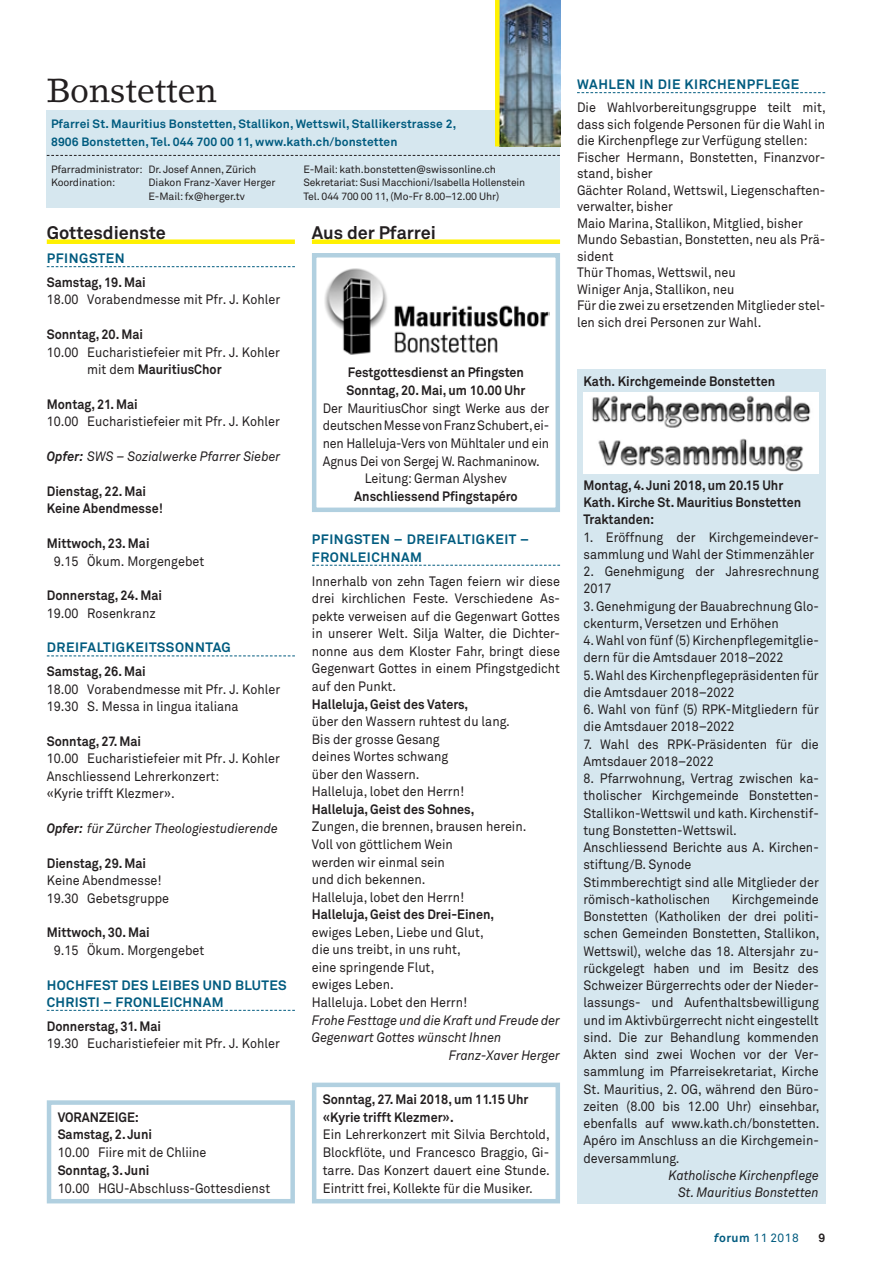
<style>
.page{position:relative;width:872px;height:1263px;background:#fff}
.page>*{position:absolute;margin:0;border:0;box-sizing:border-box;transform-origin:0 0}
.t1{font:33px "Lino Letter";letter-spacing:-.01em;color:#231f20}
.t2{font:700 18px "Akkurat Pro";color:#231f20}
.t3{font:13.5px/17.2px "Akkurat Pro";color:#231f20;scale:.93 1}
.t4{font:700 13.5px/17.7px "Akkurat Pro";color:#231f20;scale:.93 1}
.t5{font:italic 13.5px/17.2px "Akkurat Pro";color:#231f20;text-align:right;scale:.93 1}
.t6{font:700 13.5px/17.4px "Akkurat Pro";letter-spacing:.04em;color:#005b7f}
.t7{font:13.5px "Akkurat Pro";color:#231f20;scale:.92 1}
.t8{font:700 12px/18px "Akkurat Pro";letter-spacing:.01em;color:#005b7f}
.t9{font:12px "Akkurat Pro";letter-spacing:.04em;color:#005b7f}
.t10{font:700 12px "Akkurat Pro";color:#231f20}
.t11{font:10.5px/13.5px "Akkurat Pro";letter-spacing:-.01em;color:#231f20}
.s1{font-weight:700}
.s2{font-weight:700;font-style:italic}
</style>
<div class="page">
<div style="left:47px;top:239px;width:248px;height:5px;background:#fff101"></div>
<svg style="left:47px;top:266px;width:248px;height:1px"></svg>
<svg style="left:47px;top:655px;width:248px;height:1px"></svg>
<svg style="left:47px;top:1010px;width:248px;height:1px"></svg>
<div style="left:312px;top:239px;width:248px;height:5px;background:#fff101"></div>
<svg style="left:312px;top:565px;width:248px;height:1px"></svg>
<svg style="left:577px;top:92px;width:248px;height:1px"></svg>
<div style="left:47px;top:111px;width:513px;height:97px;background:#d6e7ef"></div>
<img style="left:499px;top:0;width:61px;height:146px">
<hr style="left:495px;top:0;width:4px;height:146px;background:#fff101">
<svg style="left:47px;top:155px;width:513px;height:1px"></svg>
<div style="left:47px;top:1100px;width:248px;height:103px;border:4px solid #b1d0e0"></div>
<div style="left:312px;top:253px;width:248px;height:259px;border:4px solid #b1d0e0"></div>
<div style="left:312px;top:1082px;width:248px;height:121px;border:4px solid #b1d0e0"></div>
<img style="left:324px;top:268px;width:225px;height:87px">
<div style="left:577px;top:369px;width:248px;height:834px;background:#d6e7ef"></div>
<img style="left:583px;top:393px;width:236px;height:81px">
<h1 class="t1" style="left:47px;top:70px;width:171px">Bonstetten</h1>
<p class="t8" style="left:51px;top:115px;width:406px">Pfarrei St. Mauritius Bonstetten, Stallikon, Wettswil, Stallikerstrasse 2,<br>8906 Bonstetten, Tel. 044 700 00 11, www.kath.ch/bonstetten</p>
<p class="t11" style="left:51px;top:163px;width:207px">Pfarradministrator: Dr. Josef Annen, Zürich<br>Koordination:</p>
<p class="t11" style="left:303px;top:163px;width:223px">E-Mail: kath.bonstetten@swissonline.ch<br>Sekretariat: Susi Macchioni/Isabella Hollenstein<br>Tel. 044 700 00 11, (Mo-Fr 8.00–12.00 Uhr)</p>
<p class="t11" style="left:149px;top:176px;width:128px">Diakon Franz-Xaver Herger<br>E-Mail: fx@herger.tv</p>
<h2 class="t2" style="left:47px;top:222px;width:121px">Gottesdienste</h2>
<p class="t6" style="left:47px;top:250px;width:80px">PFINGSTEN</p>
<p class="t4" style="left:47px;top:274px;width:108px">Samstag, 19. Mai</p>
<p class="t3" style="left:47px;top:291px;width:252px">18.00 Vorabendmesse mit Pfr. J. Kohler</p>
<p class="t4" style="left:47px;top:326px;width:105px">Sonntag, 20. Mai</p>
<p class="t3" style="left:87px;top:344px;width:209px;text-indent:-40px">10.00 Eucharistiefeier mit Pfr. J. Kohler mit dem <span class="s1">MauritiusChor</span></p>
<p class="t4" style="left:47px;top:395px;width:99px">Montag, 21. Mai</p>
<p class="t3" style="left:47px;top:413px;width:252px">10.00 Eucharistiefeier mit Pfr. J. Kohler</p>
<p class="t5" style="left:47px;top:448px;width:253px"><span class="s1">Opfer:</span> SWS – Sozialwerke Pfarrer Sieber</p>
<p class="t4" style="left:47px;top:483px;width:126px">Dienstag, 22. Mai<br>Keine Abendmesse!</p>
<p class="t4" style="left:47px;top:535px;width:112px">Mittwoch, 23. Mai</p>
<p class="t3" style="left:54px;top:552px;width:163px">9.15 Ökum. Morgengebet</p>
<p class="t4" style="left:47px;top:587px;width:125px">Donnerstag, 24. Mai</p>
<p class="t3" style="left:47px;top:605px;width:119px">19.00 Rosenkranz</p>
<p class="t6" style="left:47px;top:639px;width:186px">DREIFALTIGKEITSSONNTAG</p>
<p class="t4" style="left:47px;top:663px;width:108px">Samstag, 26. Mai</p>
<p class="t3" style="left:47px;top:681px;width:252px">18.00 Vorabendmesse mit Pfr. J. Kohler<br>19.30 S. Messa in lingua italiana</p>
<p class="t4" style="left:47px;top:732px;width:103px">Sonntag, 27. Mai</p>
<p class="t3" style="left:47px;top:750px;width:252px">10.00 Eucharistiefeier mit Pfr. J. Kohler<br>Anschliessend Lehrerkonzert:<br>«Kyrie trifft Klezmer».</p>
<p class="t5" style="left:47px;top:820px;width:250px"><span class="s1">Opfer:</span> für Zürcher Theologiestudierende</p>
<p class="t4" style="left:47px;top:854px;width:108px">Dienstag, 29. Mai</p>
<p class="t3" style="left:47px;top:872px;width:133px">Keine Abendmesse!<br>19.30 Gebetsgruppe</p>
<p class="t4" style="left:47px;top:924px;width:112px">Mittwoch, 30. Mai</p>
<p class="t3" style="left:54px;top:942px;width:163px">9.15 Ökum. Morgengebet</p>
<p class="t6" style="left:47px;top:976px;width:241px">HOCHFEST DES LEIBES UND BLUTES<br>CHRISTI – FRONLEICHNAM</p>
<p class="t4" style="left:47px;top:1017px;width:124px">Donnerstag, 31. Mai</p>
<p class="t3" style="left:47px;top:1035px;width:252px">19.30 Eucharistiefeier mit Pfr. J. Kohler</p>
<p class="t4" style="left:58px;top:1108px;width:103px">VORANZEIGE:<br>Samstag, 2. Juni</p>
<p class="t3" style="left:58px;top:1144px;width:161px">10.00 Fiire mit de Chliine</p>
<p class="t4" style="left:58px;top:1161px;width:100px">Sonntag, 3. Juni</p>
<p class="t3" style="left:58px;top:1179px;width:230px">10.00 HGU-Abschluss-Gottesdienst</p>
<h2 class="t2" style="left:312px;top:222px;width:126px">Aus der Pfarrei</h2>
<p class="t4" style="left:346px;top:364px;width:194px">Festgottesdienst an Pfingsten<br>Sonntag, 20. Mai, um 10.00 Uhr</p>
<p class="t7" style="left:323px;top:400px;width:247px">Der MauritiusChor singt Werke aus der</p>
<p class="t7" style="left:323px;top:418px;width:247px">deutschen Messe von Franz Schubert, ei-</p>
<p class="t7" style="left:323px;top:435px;width:247px">nen Halleluja-Vers von Mühltaler und ein</p>
<p class="t7" style="left:323px;top:453px;width:237px">Agnus Dei von Sergej W. Rachmaninow.</p>
<p class="t3" style="left:365px;top:470px;width:154px">Leitung: German Alyshev</p>
<p class="t4" style="left:354px;top:488px;width:177px">Anschliessend Pfingstapéro</p>
<p class="t6" style="left:312px;top:531px;width:218px">PFINGSTEN – DREIFALTIGKEIT –<br>FRONLEICHNAM</p>
<p class="t3" style="left:312px;top:573px;width:268px;text-align:justify">Innerhalb von zehn Tagen feiern wir diese drei kirchlichen Feste. Verschiedene As&shy;pekte verweisen auf die Gegenwart Gottes in unserer Welt. Silja Walter, die Dichter&shy;nonne aus dem Kloster Fahr, bringt diese Gegenwart Gottes in einem Pfingstgedicht auf den Punkt.</p>
<p class="t4" style="left:312px;top:695px;width:170px">Halleluja, Geist des Vaters,</p>
<p class="t3" style="left:312px;top:713px;width:214px">über den Wassern ruhtest du lang.<br>Bis der grosse Gesang<br>deines Wortes schwang<br>über den Wassern.<br>Halleluja, lobet den Herrn!</p>
<p class="t4" style="left:312px;top:800px;width:176px">Halleluja, Geist des Sohnes,</p>
<p class="t3" style="left:312px;top:818px;width:232px">Zungen, die brennen, brausen herein.<br>Voll von göttlichem Wein<br>werden wir einmal sein<br>und dich bekennen.<br>Halleluja, lobet den Herrn!</p>
<p class="t4" style="left:312px;top:906px;width:197px">Halleluja, Geist des Drei-Einen,</p>
<p class="t3" style="left:312px;top:924px;width:186px">ewiges Leben, Liebe und Glut, die uns treibt, in uns ruht, eine springende Flut,<br>ewiges Leben.<br>Halleluja. Lobet den Herrn!</p>
<p class="t5" style="left:312px;top:1011px;width:268px">Frohe Festtage und die Kraft und Freude der</p>
<p class="t5" style="left:312px;top:1029px;width:205px">Gegenwart Gottes wünscht Ihnen</p>
<p class="t5" style="left:449px;top:1047px;width:121px">Franz-Xaver Herger</p>
<p class="t4" style="left:323px;top:1090px;width:223px">Sonntag, 27. Mai 2018, um 11.15 Uhr «Kyrie trifft Klezmer».</p>
<p class="t3" style="left:323px;top:1126px;width:245px;line-height:17.7px;text-align:justify">Ein Lehrerkonzert mit Silvia Berchtold, Blockflöte, und Francesco Braggio, Gi&shy;tarre. Das Konzert dauert eine Stunde.<br>Eintritt frei, Kollekte für die Musiker.</p>
<p class="t6" style="left:577px;top:76px;width:224px">WAHLEN IN DIE KIRCHENPFLEGE</p>
<p class="t3" style="left:577px;top:100px;width:269px;line-height:16.5px">Die Wahlvorbereitungsgruppe teilt mit, dass sich folgende Personen für die Wahl in die Kirchenpflege zur Verfügung stellen:<br>Fischer Hermann, Bonstetten, Finanzvor&shy;stand, bisher<br>Gächter Roland, Wettswil, Liegenschaften&shy;verwalter, bisher<br>Maio Marina, Stallikon, Mitglied, bisher Mundo Sebastian, Bonstetten, neu als Prä&shy;sident<br>Thür Thomas, Wettswil, neu<br>Winiger Anja, Stallikon, neu<br>Für die zwei zu ersetzenden Mitglieder stel&shy;len sich drei Personen zur Wahl.</p>
<p class="t4" style="left:583px;top:373px;width:207px">Kath. Kirchgemeinde Bonstetten</p>
<p class="t4" style="left:583px;top:476px;width:236px;line-height:17.2px">Montag, 4. Juni 2018, um 20.15 Uhr<br>Kath. Kirche St. Mauritius Bonstetten<br>Traktanden:</p>
<p class="t3" style="left:583px;top:528px;width:254px">1. Eröffnung der Kirchgemeindever&shy;sammlung und Wahl der Stimmenzähler</p>
<p class="t3" style="left:583px;top:563px;width:254px">2. Genehmigung der Jahresrechnung<br>2017</p>
<p class="t3" style="left:583px;top:597px;width:254px">3. Genehmigung der Bauabrechnung Glo&shy;ckenturm, Versetzen und Erhöhen</p>
<p class="t3" style="left:583px;top:632px;width:254px">4. Wahl von fünf (5) Kirchenpflegemitglie&shy;dern für die Amtsdauer 2018–2022</p>
<p class="t3" style="left:583px;top:666px;width:254px">5. Wahl des Kirchenpflegepräsidenten für die Amtsdauer 2018–2022</p>
<p class="t3" style="left:583px;top:701px;width:254px">6. Wahl von fünf (5) RPK-Mitgliedern für die Amtsdauer 2018–2022</p>
<p class="t3" style="left:583px;top:735px;width:254px">7. Wahl des RPK-Präsidenten für die<br>Amtsdauer 2018–2022</p>
<p class="t3" style="left:583px;top:770px;width:254px">8. Pfarrwohnung, Vertrag zwischen ka&shy;tholischer Kirchgemeinde Bonstetten-Stallikon-Wettswil und kath. Kirchenstif&shy;tung Bonstetten-Wettswil.<br>Anschliessend Berichte aus A. Kirchen&shy;stiftung/B. Synode<br>Stimmberechtigt sind alle Mitglieder der römisch-katholischen</p>
<p class="t3" style="left:583px;top:891px;width:255px;text-align:justify;text-indent:148px">Kirchgemeinde Bonstetten (Katholiken der drei politi&shy;schen Gemeinden Bonstetten, Stallikon, Wettswil), welche das 18. Altersjahr zu&shy;rückgelegt haben und im Besitz des Schweizer Bürgerrechts oder der Nieder&shy;lassungs- und Aufenthaltsbewilligung und im Aktivbürgerrecht nicht eingestellt sind. Die zur Behandlung kommenden Akten sind zwei Wochen vor der Ver&shy;sammlung im Pfarreisekretariat, Kirche St. Mauritius, 2. OG, während den Büro&shy;zeiten (8.00 bis 12.00 Uhr) einsehbar, ebenfalls auf www.kath.ch/bonstetten.<br>Apéro im Anschluss an die Kirchgemein&shy;deversammlung.</p>
<p class="t5" style="left:668px;top:1167px;width:163px">Katholische Kirchenpflege<br>St. Mauritius Bonstetten</p>
<p class="t9" style="left:714px;top:1231px;width:86px"><span class="s2">f</span><span class="s1">orum</span> 11 2018</p>
<p class="t10" style="left:818px;top:1231px;width:8px">9</p>
</div>
